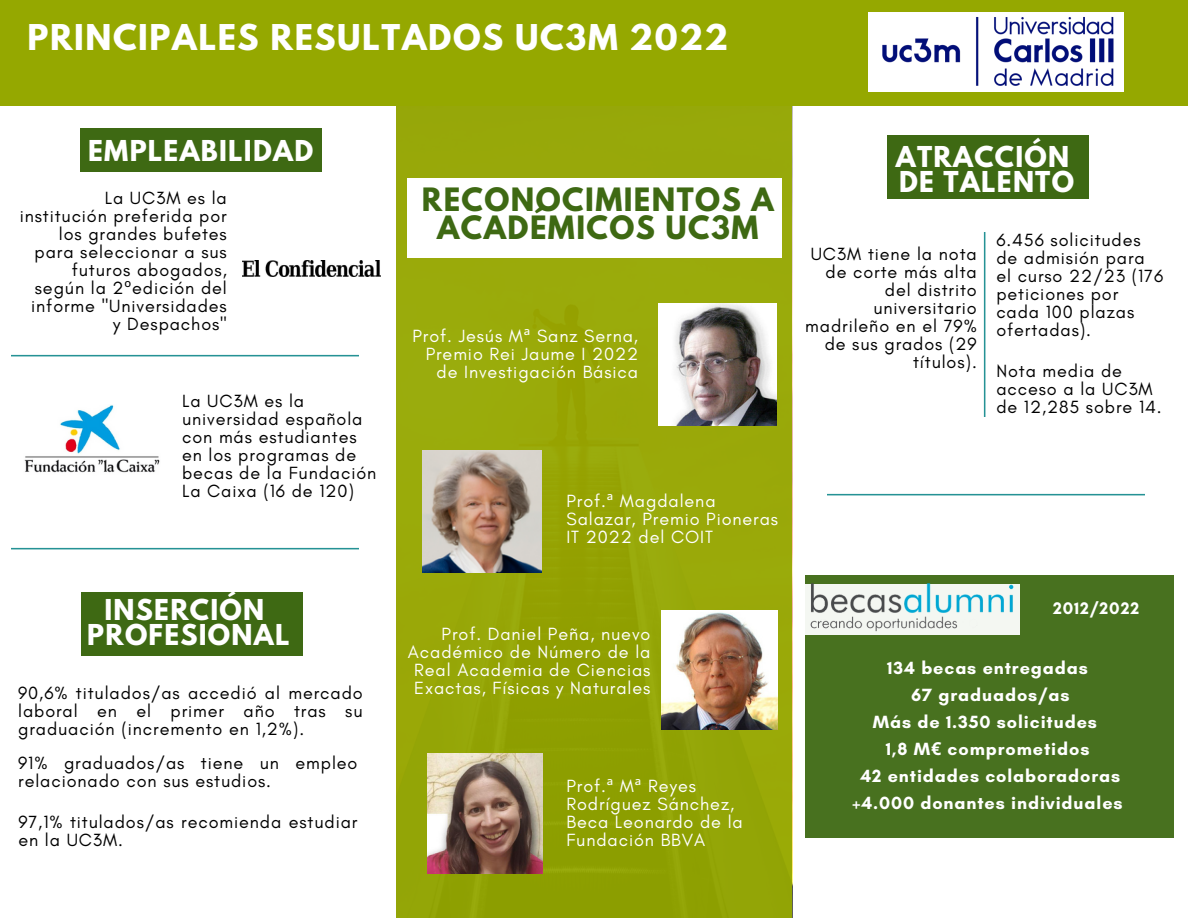
<style>
.page{position:relative;width:1188px;height:918px;background:#fff}
.page>*{position:absolute;margin:0;border:0;box-sizing:border-box;transform-origin:0 0}
.t1{font:700 31.5px "League Spartan";letter-spacing:.05em;color:#fff}
.t2{font:700 28.5px/28.2px "League Spartan";letter-spacing:.05em;color:#3e6913;text-align:center}
.t3{font:700 25.5px/24.8px "League Spartan";letter-spacing:.05em;color:#fff}
.t4{font:18px/18px "Glacial Indifference";letter-spacing:.05em;color:#000}
.t5{font:18px/18px "Glacial Indifference";letter-spacing:.05em;color:#fff}
.t6{font:700 18px/27px "Glacial Indifference";letter-spacing:.05em;color:#fff;text-align:center}
.t7{font:700 17.1px "Glacial Indifference";letter-spacing:.05em;color:#fff}
.s1{font-family:"Noto Sans"}
</style>
<div class="page">
<img style="left:827px;top:493px;width:317px;height:3px">
<img style="left:983px;top:232px;width:3px;height:185px">
<img style="left:11px;top:354px;width:348px;height:3px">
<img style="left:24px;top:405px;width:136px;height:68px">
<img style="left:11px;top:547px;width:348px;height:3px">
<div style="left:80px;top:128px;width:241px;height:44px;background:#3e6913"></div>
<div style="left:888px;top:135px;width:201px;height:64px;background:#3e6913"></div>
<div style="left:81px;top:593px;width:222px;height:63px;background:#3e6913"></div>
<div style="left:396px;top:105px;width:396px;height:813px;background:#98a809"></div>
<div style="left:407px;top:179px;width:375px;height:79px;background:#fff"></div>
<div style="left:0;top:0;width:1188px;height:106px;background:#95a800"></div>
<img style="left:870px;top:12px;width:254px;height:80px">
<img style="left:427px;top:753px;width:115px;height:121px">
<img style="left:658px;top:304px;width:119px;height:121px">
<img style="left:661px;top:610px;width:116px;height:119px">
<img style="left:242px;top:261px;width:139px;height:16px">
<div style="left:805px;top:575px;width:369px;height:262px;background:#48711f"></div>
<div style="left:801px;top:584px;width:218px;height:51px;background:#fff"></div>
<img style="left:805px;top:583px;width:213px;height:52px">
<img style="left:423px;top:451px;width:119px;height:121px">
<h1 class="t1" style="left:27px;top:21px;width:702px">PRINCIPALES RESULTADOS UC3M 2022</h1>
<h3 class="t3" style="left:88px;top:142px;width:227px">EMPLEABILIDAD</h3>
<p class="t4" style="left:20px;top:188px;width:209px;text-align:right">La UC3M es la institución preferida por los grandes bufetes para seleccionar a sus futuros abogados, según la 2<span class="s1">º</span>edición del informe "Universidades y Despachos"</p>
<h2 class="t2" style="left:422px;top:189px;width:353px">RECONOCIMIENTOS A<br>ACADÉMICOS UC3M</h2>
<p class="t5" style="left:412px;top:327px;width:227px;text-align:right">Prof. Jesús M<span class="s1">ª</span> Sanz Serna,<br>Premio Rei Jaume I 2022 de Investigación Básica</p>
<p class="t4" style="left:182px;top:392px;width:196px">La UC3M es la universidad española con más estudiantes en los programas de becas de la Fundación<br>La Caixa (16 de 120)</p>
<h3 class="t3" style="left:87px;top:601px;width:204px;text-align:center">INSERCIÓN<br>PROFESIONAL</h3>
<p class="t4" style="left:18px;top:684px;width:346px;text-align:justify">90,6% titulados/as accedió al mercado laboral en el primer año tras su graduación (incremento en 1,2%).</p>
<p class="t4" style="left:18px;top:754px;width:341px">91% graduados/as tiene un empleo relacionado con sus estudios.</p>
<p class="t4" style="left:18px;top:813px;width:341px">97,1% titulados/as recomienda estudiar en la UC3M.</p>
<p class="t5" style="left:566px;top:491px;width:213px">Prof.<span class="s1">ª</span> Magdalena<br>Salazar, Premio Pioneras<br>IT 2022 del COIT</p>
<p class="t5" style="left:408px;top:624px;width:244px;text-align:right">Prof. Daniel Peña, nuevo<br>Académico de Número de la<br>Real Academia de Ciencias<br>Exactas, Físicas y Naturales</p>
<p class="t5" style="left:566px;top:777px;width:178px">Prof.<span class="s1">ª</span> M<span class="s1">ª</span> Reyes<br>Rodríguez Sánchez,<br>Beca Leonardo de la<br>Fundación BBVA</p>
<h3 class="t3" style="left:896px;top:148px;width:180px">ATRACCIÓN<br>DE TALENTO</h3>
<p class="t4" style="left:805px;top:244px;width:173px;text-align:right">UC3M tiene la nota de corte más alta del distrito universitario madrileño en el 79% de sus grados (29 títulos).</p>
<p class="t4" style="left:996px;top:230px;width:168px">6.456 solicitudes de admisión para el curso 22/23 (176 peticiones por cada 100 plazas ofertadas).</p>
<p class="t4" style="left:996px;top:361px;width:167px">Nota media de acceso a la UC3M de 12,285 sobre 14.</p>
<p class="t7" style="left:1053px;top:597px;width:88px">2012/2022</p>
<p class="t6" style="left:853px;top:654px;width:272px">134 becas entregadas<br>67 graduados/as<br>Más de 1.350 solicitudes<br>1,8 M<span class="s1">€</span> comprometidos<br>42 entidades colaboradoras +4.000 donantes individuales</p>
</div>
